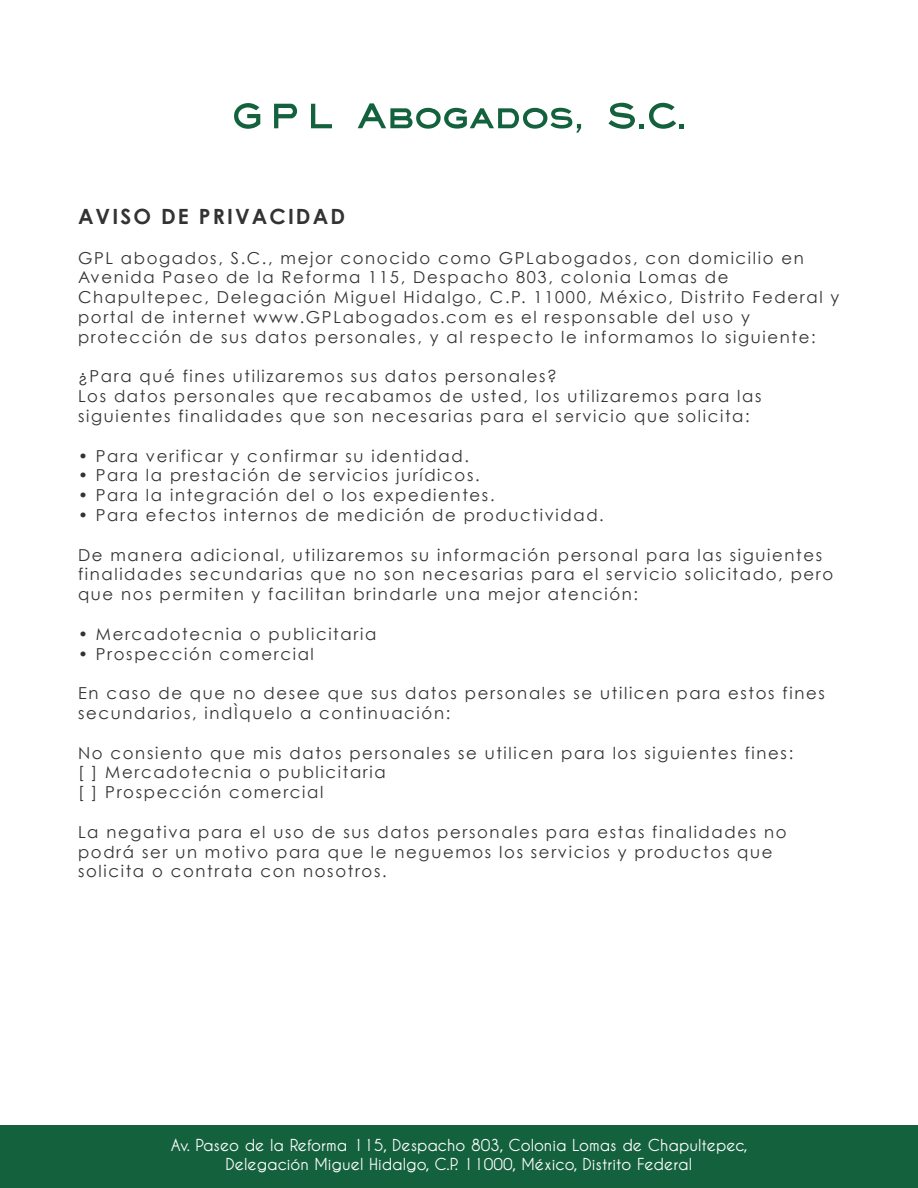
<style>
.page{position:relative;width:918px;height:1188px;background:#fff}
.page>*{position:absolute;margin:0;border:0;box-sizing:border-box;transform-origin:0 0}
.t1{font:700 21px "Century Gothic";letter-spacing:.1em;color:#333}
.t2{font:16.5px/19.8px "Century Gothic";letter-spacing:.1em;color:#333}
.t3{font:700 16.35px/19.6px "Caviar Dreams";color:#fff;text-align:center}
</style>
<div class="page">
<div style="left:0;top:1125px;width:918px;height:63px;background:#14613e"></div>
<svg style="left:234px;top:103px;width:26px;height:26px"></svg>
<svg style="left:274px;top:104px;width:23px;height:24px"></svg>
<svg style="left:311px;top:104px;width:21px;height:24px"></svg>
<svg style="left:358px;top:103px;width:223px;height:30px"></svg>
<svg style="left:608px;top:103px;width:76px;height:26px"></svg>
<p class="t1" style="left:78px;top:203px;width:269px">AVISO DE PRIVACIDAD</p>
<p class="t2" style="left:78px;top:247px;width:763px">GPL abogados, S.C., mejor conocido como GPLabogados, con domicilio en Avenida Paseo de la Reforma 115, Despacho 803, colonia Lomas de Chapultepec, Delegación Miguel Hidalgo, C.P. 11000, México, Distrito Federal y portal de internet www.GPLabogados.com es el responsable del uso y protección de sus datos personales, y al respecto le informamos lo siguiente:</p>
<p class="t2" style="left:78px;top:366px;width:685px">¿Para qué fines utilizaremos sus datos personales?<br>Los datos personales que recabamos de usted, los utilizaremos para las siguientes finalidades que son necesarias para el servicio que solicita:</p>
<p class="t2" style="left:78px;top:445px;width:393px">• Para verificar y confirmar su identidad.</p>
<p class="t2" style="left:78px;top:465px;width:403px">• Para la prestación de servicios jurídicos.</p>
<p class="t2" style="left:78px;top:485px;width:418px">• Para la integración del o los expedientes.</p>
<p class="t2" style="left:78px;top:505px;width:527px">• Para efectos internos de medición de productividad.</p>
<p class="t2" style="left:78px;top:544px;width:757px">De manera adicional, utilizaremos su información personal para las siguientes finalidades secundarias que no son necesarias para el servicio solicitado, pero que nos permiten y facilitan brindarle una mejor atención:</p>
<p class="t2" style="left:78px;top:624px;width:300px">• Mercadotecnia o publicitaria</p>
<p class="t2" style="left:78px;top:643px;width:237px">• Prospección comercial</p>
<p class="t2" style="left:78px;top:683px;width:748px">En caso de que no desee que sus datos personales se utilicen para estos fines secundarios, indÌquelo a continuación:</p>
<p class="t2" style="left:78px;top:742px;width:717px">No consiento que mis datos personales se utilicen para los siguientes fines: [ ] Mercadotecnia o publicitaria<br>[ ] Prospección comercial</p>
<p class="t2" style="left:78px;top:822px;width:710px">La negativa para el uso de sus datos personales para estas finalidades no podrá ser un motivo para que le neguemos los servicios y productos que solicita o contrata con nosotros.</p>
<p class="t3" style="left:171px;top:1135px;width:578px">Av. Paseo de la Reforma 115, Despacho 803, Colonia Lomas de Chapultepec,<br>Delegación Miguel Hidalgo, C.P. 11000, México, Distrito Federal</p>
</div>
